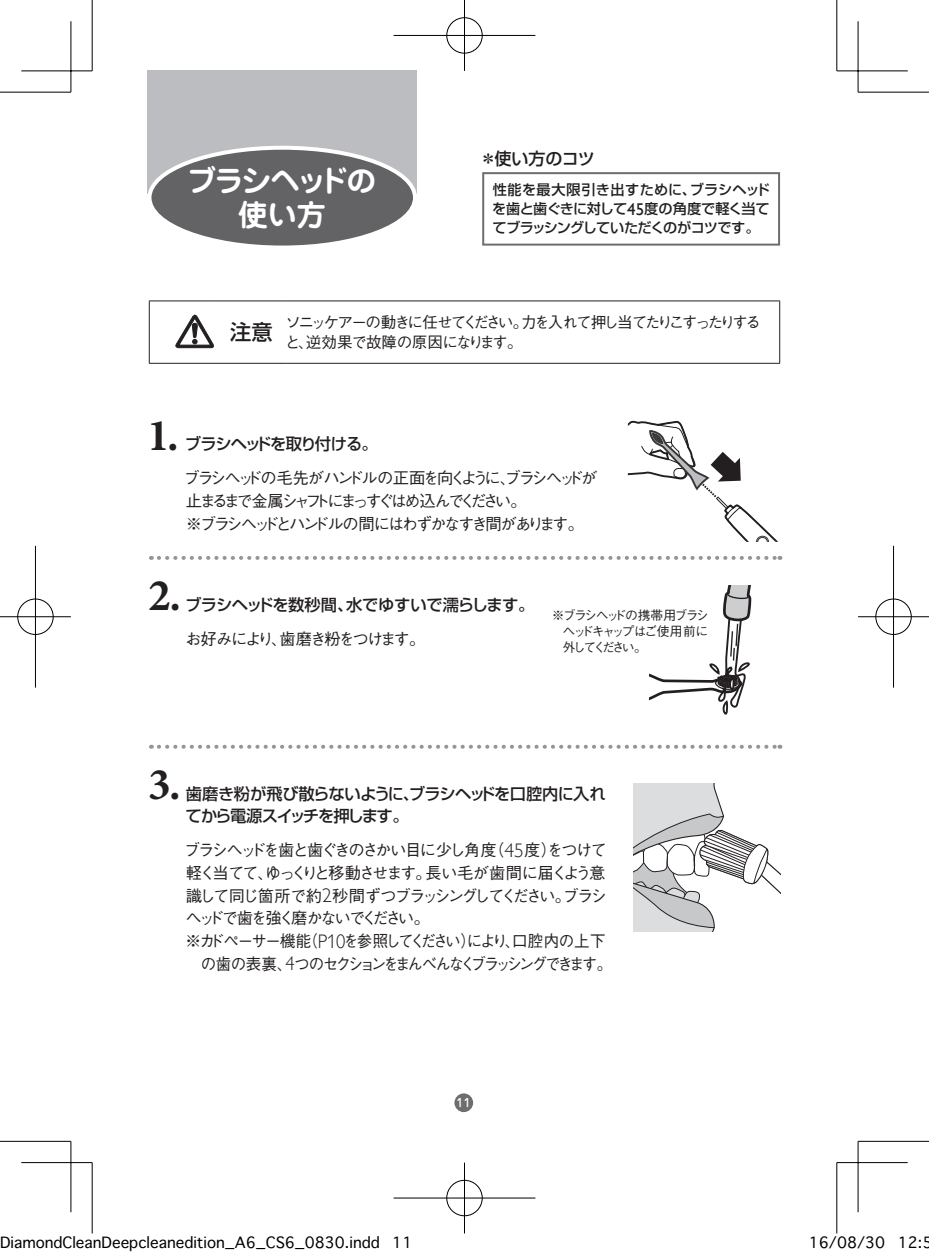
<style>
.page{position:relative;width:929px;height:1256px;background:#fff}
.page>*{position:absolute;margin:0;border:0;box-sizing:border-box;transform-origin:0 0}
.t1{font:700 45.25px "Minion Pro";color:#231f20}
.t2{font:700 29.75px/34px "Jun 501 Pro";letter-spacing:-.08em;color:#fff;text-align:center}
.t3{font:500 21.25px "Shin Go Pro";color:#231f20}
.t4{font:500 17px "Shin Go Pro";color:#231f20}
.t5{font:500 16.25px/22.8px "Gothic BBB Pro";letter-spacing:-.145em;color:#231f20}
.t6{font:500 16.25px/22.8px "Shin Go Pro";letter-spacing:-.045em;color:#231f20}
.t7{font:500 16.25px "Gothic BBB Pro";letter-spacing:-.1em;color:#231f20}
.t8{font:500 16.25px "Gothic BBB Pro";letter-spacing:-.18em;color:#231f20;scale:.95 1}
.t9{font:500 16.25px "Gothic BBB Pro";letter-spacing:-.11em;color:#231f20}
.t10{font:500 16.25px "Gothic BBB Pro";letter-spacing:-.125em;color:#231f20}
.t11{font:500 16.25px "Shin Go Pro";letter-spacing:-.08em;color:#231f20}
.t12{font:500 15.5px/19.5px "Gothic BBB Pro";letter-spacing:-.125em;color:#231f20}
.t13{font:15px "Osaka";color:#000}
.t14{font:500 14.25px/19.2px "Shin Go Pro";letter-spacing:-.05em;color:#231f20;text-align:justify}
.t15{font:500 12.75px/15.5px "Gothic BBB Pro";letter-spacing:-.145em;color:#231f20;text-align:justify}
.t16{font:500 11.25px "Jun 34 Pro";color:#fff}
.s1{font-family:"Gill Sans Alt One WGL";font-weight:400;font-size:17px}
.s2{font-family:"Gill Sans Alt One WGL Light";font-weight:400;font-size:19.5px}
</style>
<div class="page">
<div style="left:454px;top:1093px;width:19px;height:19px;background:#6c6d70;border-radius:50%"></div>
<div style="left:147px;top:71px;width:270px;height:123px;background:#bcbdc0"></div>
<div style="left:149px;top:148px;width:266px;height:99px;background:#636366;border-radius:50%"></div>
<div style="left:147px;top:146px;width:270px;height:103px;border:4px solid #fff;border-radius:50%"></div>
<svg style="left:633px;top:783px;width:147px;height:148px"></svg>
<svg style="left:627px;top:420px;width:151px;height:122px"></svg>
<svg style="left:649px;top:585px;width:103px;height:130px"></svg>
<svg style="left:159px;top:556px;width:621px;height:4px"></svg>
<svg style="left:159px;top:745px;width:621px;height:3px"></svg>
<div style="left:482px;top:172px;width:298px;height:74px;border:2px solid #6c6d70"></div>
<hr style="left:149px;top:300px;width:67px;height:1px;background:#231f20">
<hr style="left:149px;top:301px;width:1px;height:62px;background:#231f20">
<hr style="left:216px;top:300px;width:71px;height:1px;background:#231f20">
<hr style="left:287px;top:300px;width:493px;height:1px;background:#231f20">
<hr style="left:779px;top:301px;width:1px;height:62px;background:#231f20">
<hr style="left:149px;top:363px;width:67px;height:1px;background:#231f20">
<hr style="left:216px;top:363px;width:71px;height:1px;background:#231f20">
<hr style="left:287px;top:363px;width:493px;height:1px;background:#231f20">
<svg style="left:175px;top:314px;width:39px;height:34px"></svg>
<svg style="left:0;top:91px;width:69px;height:1px"></svg>
<svg style="left:859px;top:91px;width:69px;height:1px"></svg>
<svg style="left:0;top:1140px;width:71px;height:1px"></svg>
<svg style="left:858px;top:1140px;width:70px;height:1px"></svg>
<svg style="left:91px;top:0;width:1px;height:69px"></svg>
<svg style="left:91px;top:1164px;width:1px;height:69px"></svg>
<svg style="left:837px;top:0;width:1px;height:69px"></svg>
<svg style="left:837px;top:1164px;width:1px;height:69px"></svg>
<svg style="left:21px;top:69px;width:71px;height:3px"></svg>
<svg style="left:836px;top:69px;width:71px;height:3px"></svg>
<svg style="left:21px;top:1163px;width:71px;height:1px"></svg>
<svg style="left:837px;top:1163px;width:70px;height:1px"></svg>
<svg style="left:69px;top:21px;width:4px;height:71px"></svg>
<svg style="left:69px;top:1141px;width:4px;height:71px"></svg>
<hr style="left:856px;top:21px;width:3px;height:71px;background:#fff">
<hr style="left:856px;top:1141px;width:3px;height:71px;background:#fff">
<hr style="left:0;top:92px;width:71px;height:1px;background:#000">
<hr style="left:857px;top:92px;width:71px;height:1px;background:#000">
<hr style="left:0;top:1141px;width:71px;height:1px;background:#000">
<hr style="left:857px;top:1141px;width:71px;height:1px;background:#000">
<hr style="left:92px;top:0;width:1px;height:71px;background:#000">
<hr style="left:92px;top:1162px;width:1px;height:71px;background:#000">
<hr style="left:836px;top:0;width:1px;height:71px;background:#000">
<hr style="left:836px;top:1162px;width:1px;height:71px;background:#000">
<hr style="left:21px;top:70px;width:71px;height:1px;background:#000">
<hr style="left:836px;top:70px;width:71px;height:1px;background:#000">
<hr style="left:21px;top:1162px;width:71px;height:1px;background:#000">
<hr style="left:836px;top:1162px;width:71px;height:1px;background:#000">
<hr style="left:70px;top:21px;width:1px;height:71px;background:#000">
<hr style="left:70px;top:1141px;width:1px;height:71px;background:#000">
<hr style="left:857px;top:21px;width:1px;height:71px;background:#000">
<hr style="left:857px;top:1141px;width:1px;height:71px;background:#000">
<div style="left:445px;top:16px;width:39px;height:39px;border:4px solid #fff;border-radius:50%"></div>
<hr style="left:393px;top:34px;width:142px;height:3px;background:#fff">
<hr style="left:462px;top:0;width:4px;height:71px;background:#fff">
<div style="left:446px;top:17px;width:36px;height:37px;border:1px solid #000;border-radius:50%"></div>
<hr style="left:393px;top:35px;width:142px;height:1px;background:#000">
<hr style="left:464px;top:0;width:1px;height:71px;background:#000">
<div style="left:445px;top:1178px;width:39px;height:39px;border:4px solid #fff;border-radius:50%"></div>
<hr style="left:393px;top:1196px;width:142px;height:3px;background:#fff">
<hr style="left:462px;top:1162px;width:4px;height:71px;background:#fff">
<div style="left:446px;top:1180px;width:36px;height:36px;border:1px solid #000;border-radius:50%"></div>
<hr style="left:393px;top:1197px;width:142px;height:1px;background:#000">
<hr style="left:464px;top:1162px;width:1px;height:71px;background:#000">
<div style="left:16px;top:597px;width:39px;height:39px;border:4px solid #fff;border-radius:50%"></div>
<hr style="left:0;top:615px;width:71px;height:3px;background:#fff">
<hr style="left:34px;top:546px;width:3px;height:141px;background:#fff">
<div style="left:17px;top:598px;width:37px;height:37px;border:1px solid #000;border-radius:50%"></div>
<hr style="left:0;top:616px;width:71px;height:1px;background:#000">
<hr style="left:35px;top:546px;width:1px;height:141px;background:#000">
<div style="left:873px;top:597px;width:39px;height:39px;border:4px solid #fff;border-radius:50%"></div>
<hr style="left:857px;top:615px;width:71px;height:3px;background:#fff">
<svg style="left:891px;top:546px;width:4px;height:141px"></svg>
<div style="left:875px;top:598px;width:36px;height:37px;border:1px solid #000;border-radius:50%"></div>
<hr style="left:857px;top:616px;width:71px;height:1px;background:#000">
<hr style="left:892px;top:546px;width:1px;height:141px;background:#000">
<h2 class="t2" style="left:187px;top:161px;width:191px">ブラシヘッドの使い方</h2>
<p class="t4" style="left:480px;top:144px;width:116px">＊使い方のコツ</p>
<p class="t14" style="left:492px;top:178px;width:279px">性能を最大限引き出すために、ブラシヘッドを歯と歯ぐきに対して<span class="s1">45</span>度の角度で軽く当ててブラッシングしていただくのがコツです。</p>
<h3 class="t3" style="left:230px;top:315px;width:44px">注意</h3>
<p class="t12" style="left:284px;top:311px;width:478px">ソニッケアーの動きに任せてください。力を入れて押し当てたりこすったりすると、逆効果で故障の原因になります。</p>
<h1 class="t1" style="left:147px;top:408px;width:33px">1.</h1>
<p class="t11" style="left:185px;top:431px;width:194px">ブラシヘッドを取り付ける。</p>
<p class="t5" style="left:183px;top:465px;width:415px">ブラシヘッドの毛先がハンドルの正面を向くように、ブラシヘッドが止まるまで金属シャフトにまっすぐはめ込んでください。<br>※ブラシヘッドとハンドルの間にはわずかなすき間があります。</p>
<h1 class="t1" style="left:148px;top:569px;width:34px">2.</h1>
<p class="t6" style="left:185px;top:591px;width:351px">ブラシヘッドを数秒間、水でゆすいで濡らします。</p>
<p class="t10" style="left:185px;top:625px;width:242px">お好みにより、歯磨き粉をつけます。</p>
<p class="t15" style="left:562px;top:606px;width:148px;text-indent:-11px">※ブラシヘッドの携帯用ブラシヘッドキャップはご使用前に外してください。</p>
<h1 class="t1" style="left:148px;top:757px;width:34px">3.</h1>
<p class="t6" style="left:185px;top:780px;width:422px">歯磨き粉が飛び散らないように、ブラシヘッドを口腔内に入れてから電源スイッチを押します。</p>
<p class="t9" style="left:184px;top:837px;width:424px">ブラシヘッドを歯と歯ぐきのさかい目に少し角度（<span class="s2">45</span>度）をつけて</p>
<p class="t5" style="left:186px;top:859px;width:421px">軽く当てて、ゆっくりと移動させます。長い毛が歯間に届くよう意</p>
<p class="t5" style="left:186px;top:882px;width:422px">識して同じ箇所で約<span class="s2">2</span>秒間ずつブラッシングしてください。ブラシ</p>
<p class="t5" style="left:185px;top:904px;width:246px">ヘッドで歯を強く磨かないでください。</p>
<p class="t7" style="left:185px;top:927px;width:422px">※カドペーサー機能（<span class="s2">P10</span>を参照してください）により、口腔内の上下</p>
<p class="t8" style="left:201px;top:950px;width:434px">の歯の表裏、<span class="s2">4</span>つのセクションをまんべんなくブラッシングできます。</p>
<p class="t16" style="left:456px;top:1094px;width:16px">11</p>
<p class="t13" style="left:0;top:1233px;width:414px">DiamondCleanDeepcleanedition_A6_CS6_0830.indd 11</p>
<p class="t13" style="left:808px;top:1233px;width:125px">16/08/30 12:5</p>
</div>
